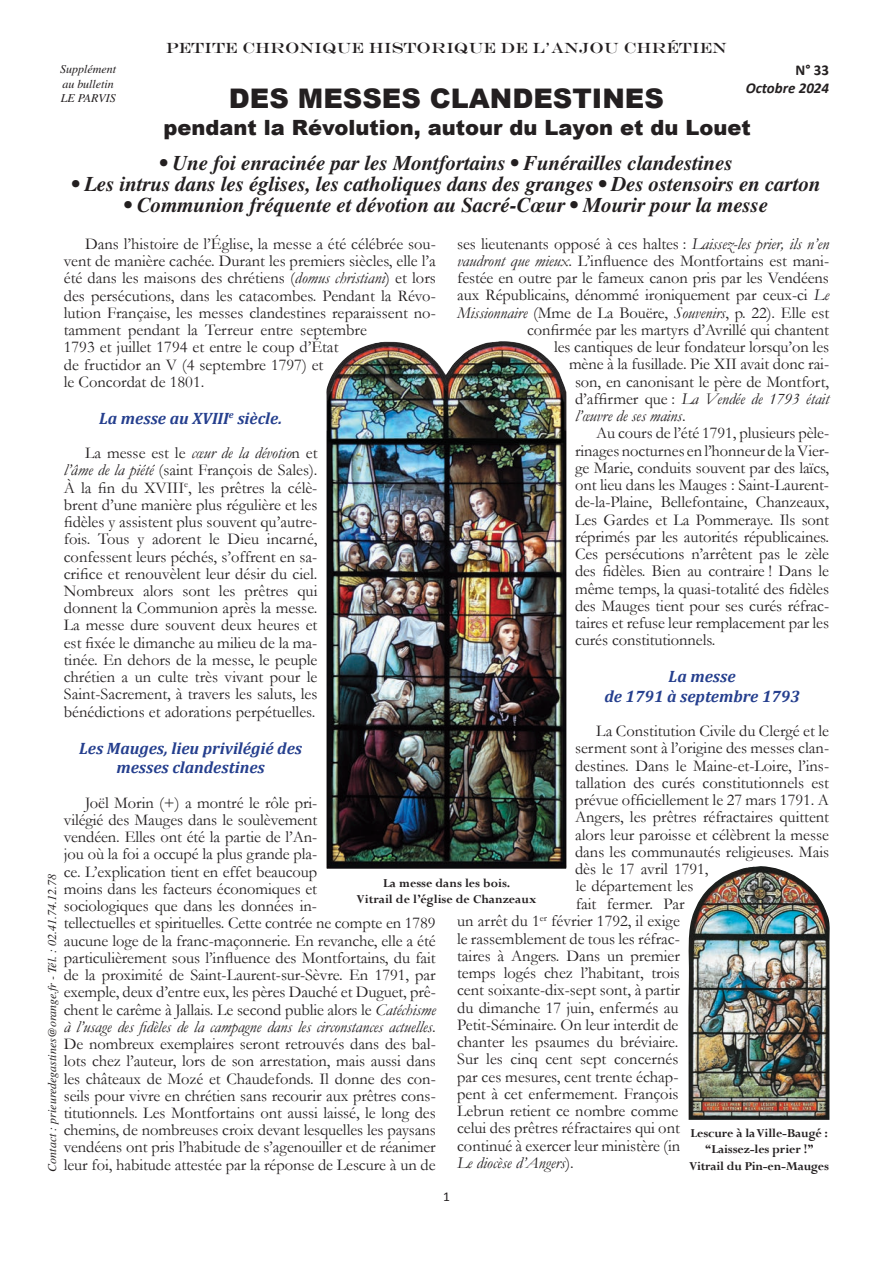
<style>
.page{position:relative;width:893px;height:1263px;background:#fff}
.page>*{position:absolute;margin:0;border:0;box-sizing:border-box;transform-origin:0 0}
.t1{font:900 27px "Arial";color:#231f20}
.t2{font:italic 700 21px "Times";letter-spacing:-.005em;color:#231f20}
.t3{font:900 21px "Arial";color:#231f20}
.t4{font:16.5px/17.2px "Garamond";letter-spacing:-.005em;color:#231f20}
.t5{font:italic 700 16.5px/19.8px "Cambria";color:#253f8e;text-align:center}
.t6{font:italic 16.5px "Garamond";letter-spacing:-.005em;color:#231f20}
.t7{font:15px "Engravers";color:#231f20}
.t8{font:italic 700 15px "Calibri";color:#231f20}
.t9{font:700 15px "Calibri";color:#231f20}
.t10{font:700 13.5px/16.2px "Perpetua";letter-spacing:-.01em;color:#231f20;text-align:center}
.t11{font:13.5px "Calibri";color:#231f20}
.t12{font:italic 12px/14.4px "Times";color:#231f20}
.s1{font-style:italic}
.s2{font-style:normal}
</style>
<div class="page">
<img style="left:326px;top:341px;width:240px;height:528px">
<img style="left:688px;top:866px;width:142px;height:254px">
<p class="t12" style="left:60px;top:62px;width:57px">Supplément au bulletin<br>LE PARVIS</p>
<p class="t7" style="left:166px;top:39px;width:562px">PETITE CHRONIQUE HISTORIQUE DE L’ANJOU CHRÉTIEN</p>
<h1 class="t1" style="left:229px;top:78px;width:436px">DES MESSES CLANDESTINES</h1>
<p class="t9" style="left:796px;top:61px;width:35px">N° 33</p>
<p class="t8" style="left:746px;top:79px;width:85px">Octobre 2024</p>
<p class="t3" style="left:163px;top:112px;width:589px">pendant la Révolution, autour du Layon et du Louet</p>
<p class="t2" style="left:160px;top:150px;width:574px">• Une foi enracinée par les Montfortains • Funérailles clandestines</p>
<p class="t2" style="left:72px;top:171px;width:750px">• Les intrus dans les églises, les catholiques dans des granges • Des ostensoirs en carton</p>
<p class="t2" style="left:125px;top:192px;width:645px">• Communion fréquente et dévotion au Sacré-Cœur • Mourir pour la messe</p>
<p class="t4" style="left:64px;top:235px;width:374px;text-indent:21px">Dans l’histoire de l’Église, la messe a été célébrée sou&shy;vent de manière cachée. Durant les premiers siècles, elle l’a été dans les maisons des chrétiens (<span class="s1">domus christiani</span>) et lors des persécutions, dans les catacombes. Pendant la Révo&shy;lution Française, les messes clandestines reparaissent no&shy;tamment pendant la Terreur entre septembre<br>1793 et juillet 1794 et entre le coup d’État<br>de fructidor an V (4 septembre 1797) et<br>le Concordat de 1801.</p>
<p class="t5" style="left:99px;top:408px;width:184px">La messe au XVIII<sup>e</sup> siècle.</p>
<p class="t4" style="left:64px;top:444px;width:255px;text-align:justify;text-indent:21px">La messe est le <span class="s1">cœur de la dévotio</span>n et <span class="s1">l’âme de la piété</span> (saint François de Sales).<br>À la fin du XVIII<sup>e</sup>, les prêtres la célè&shy;brent d’une manière plus régulière et les fidèles y assistent plus souvent qu’autre&shy;fois. Tous y adorent le Dieu incarné, confessent leurs péchés, s’offrent en sa&shy;crifice et renouvèlent leur désir du ciel.<br>Nombreux alors sont les prêtres qui donnent la Communion après la messe.<br>La messe dure souvent deux heures et est fixée le dimanche au milieu de la ma&shy;tinée. En dehors de la messe, le peuple chrétien a un culte très vivant pour le Saint-Sacrement, à travers les saluts, les bénédictions et adorations perpétuelles.</p>
<p class="t5" style="left:79px;top:737px;width:224px">Les Mauges, lieu privilégié des messes clandestines</p>
<p class="t4" style="left:64px;top:793px;width:374px;text-indent:21px">Joël Morin (+) a montré le rôle pri-<br>vilégié des Mauges dans le soulèvement<br>vendéen. Elles ont été la partie de l’An-<br>jou où la foi a occupé la plus grande pla-<br>ce. L’explication tient en effet beaucoup<br>moins dans les facteurs économiques et<br>sociologiques que dans les données in-<br>tellectuelles et spirituelles. Cette contrée ne compte en 1789 aucune loge de la franc-maçonnerie. En revanche, elle a été particulièrement sous l’influence des Montfortains, du fait de la proximité de Saint-Laurent-sur-Sèvre. En 1791, par exemple, deux d’entre eux, les pères Dauché et Duguet, prê&shy;chent le carême à Jallais. Le second publie alors le <span class="s1">Catéchisme à l’usage des fidèles de la campagne dans les circonstances actuelles</span>.<br>De nombreux exemplaires seront retrouvés dans des bal&shy;lots chez l’auteur, lors de son arrestation, mais aussi dans les châteaux de Mozé et Chaudefonds. Il donne des con&shy;seils pour vivre en chrétien sans recourir aux prêtres cons&shy;titutionnels. Les Montfortains ont aussi laissé, le long des chemins, de nombreuses croix devant lesquelles les paysans vendéens ont pris l’habitude de s’agenouiller et de réanimer leur foi, habitude attestée par la réponse de Lescure à un de</p>
<p class="t4" style="left:457px;top:234px;width:373px">ses lieutenants opposé à ces haltes : <span class="s1">Laissez-les prier, ils n’en</span></p>
<p class="t4" style="left:457px;top:252px;width:374px"><span class="s1">vaudront que mieux</span>. L’influence des Montfortains est mani-</p>
<p class="t4" style="left:457px;top:269px;width:373px">festée en outre par le fameux canon pris par les Vendéens</p>
<p class="t4" style="left:457px;top:286px;width:374px">aux Républicains, dénommé ironiquement par ceux-ci <span class="s1">Le</span></p>
<p class="t4" style="left:457px;top:303px;width:374px"><span class="s1">Missionnaire</span> (Mme de La Bouëre, <span class="s1">Souvenirs</span>, p. 22). Elle est</p>
<p class="t4" style="left:527px;top:321px;width:304px">confirmée par les martyrs d’Avrillé qui chantent</p>
<p class="t4" style="left:554px;top:338px;width:277px">les cantiques de leur fondateur lorsqu’on les</p>
<p class="t4" style="left:569px;top:355px;width:262px">mène à la fusillade. Pie XII avait donc rai-</p>
<p class="t4" style="left:575px;top:372px;width:255px">son, en canonisant le père de Montfort,</p>
<p class="t6" style="left:575px;top:387px;width:256px"><span class="s2">d’affirmer que :</span> La Vendée de 1793 était</p>
<p class="t6" style="left:575px;top:405px;width:112px">l’œuvre de ses mains<span class="s2">.</span></p>
<p class="t4" style="left:596px;top:424px;width:234px">Au cours de l’été 1791, plusieurs pèle-</p>
<p class="t4" style="left:575px;top:441px;width:256px">rinages nocturnes en l’honneur de la Vier-</p>
<p class="t4" style="left:575px;top:459px;width:256px">ge Marie, conduits souvent par des laïcs,</p>
<p class="t4" style="left:575px;top:476px;width:256px">ont lieu dans les Mauges : Saint-Laurent-</p>
<p class="t4" style="left:575px;top:493px;width:256px">de-la-Plaine, Bellefontaine, Chanzeaux,</p>
<p class="t4" style="left:575px;top:510px;width:256px">Les Gardes et La Pommeraye. Ils sont</p>
<p class="t4" style="left:575px;top:528px;width:256px">réprimés par les autorités républicaines.</p>
<p class="t4" style="left:575px;top:545px;width:256px">Ces persécutions n’arrêtent pas le zèle</p>
<p class="t4" style="left:575px;top:562px;width:256px">des fidèles. Bien au contraire ! Dans le</p>
<p class="t4" style="left:575px;top:579px;width:256px">même temps, la quasi-totalité des fidèles</p>
<p class="t4" style="left:575px;top:597px;width:256px">des Mauges tient pour ses curés réfrac-</p>
<p class="t4" style="left:575px;top:614px;width:256px">taires et refuse leur remplacement par les</p>
<p class="t4" style="left:575px;top:631px;width:142px">curés constitutionnels.</p>
<p class="t5" style="left:604px;top:666px;width:197px">La messe<br>de 1791 à septembre 1793</p>
<p class="t4" style="left:596px;top:722px;width:234px">La Constitution Civile du Clergé et le</p>
<p class="t4" style="left:575px;top:739px;width:256px">serment sont à l’origine des messes clan-</p>
<p class="t4" style="left:575px;top:756px;width:256px">destines. Dans le Maine-et-Loire, l’ins-</p>
<p class="t4" style="left:575px;top:774px;width:256px">tallation des curés constitutionnels est</p>
<p class="t4" style="left:575px;top:791px;width:256px">prévue officiellement le 27 mars 1791. A</p>
<p class="t4" style="left:575px;top:808px;width:256px">Angers, les prêtres réfractaires quittent</p>
<p class="t4" style="left:575px;top:825px;width:256px">alors leur paroisse et célèbrent la messe</p>
<p class="t4" style="left:575px;top:843px;width:256px">dans les communautés religieuses. Mais</p>
<p class="t4" style="left:575px;top:860px;width:135px">dès le 17 avril 1791,</p>
<p class="t4" style="left:576px;top:877px;width:119px">le département les</p>
<p class="t4" style="left:576px;top:894px;width:110px">fait fermer. Par</p>
<p class="t4" style="left:457px;top:912px;width:224px">un arrêt du 1<sup>er</sup> février 1792, il exige</p>
<p class="t4" style="left:457px;top:929px;width:224px">le rassemblement de tous les réfrac-</p>
<p class="t4" style="left:457px;top:947px;width:224px">taires à Angers. Dans un premier</p>
<p class="t4" style="left:457px;top:964px;width:224px">temps logés chez l’habitant, trois</p>
<p class="t4" style="left:457px;top:981px;width:224px">cent soixante-dix-sept sont, à partir</p>
<p class="t4" style="left:457px;top:998px;width:223px">du dimanche 17 juin, enfermés au</p>
<p class="t4" style="left:457px;top:1015px;width:223px">Petit-Séminaire. On leur interdit de</p>
<p class="t4" style="left:457px;top:1033px;width:223px">chanter les psaumes du bréviaire.</p>
<p class="t4" style="left:457px;top:1050px;width:223px">Sur les cinq cent sept concernés</p>
<p class="t4" style="left:457px;top:1067px;width:223px">par ces mesures, cent trente échap-</p>
<p class="t4" style="left:457px;top:1084px;width:223px">pent à cet enfermement. François</p>
<p class="t4" style="left:457px;top:1102px;width:223px">Lebrun retient ce nombre comme</p>
<p class="t4" style="left:457px;top:1119px;width:224px">celui des prêtres réfractaires qui ont</p>
<p class="t4" style="left:457px;top:1136px;width:225px">continué à exercer leur ministère (in</p>
<p class="t6" style="left:457px;top:1151px;width:118px">Le diocèse d’Angers<span class="s2">).</span></p>
<p class="t12" style="left:45px;top:1171px;width:299px;rotate:-90deg">Contact : prieuredegastines@orange.fr - Tél. : 02.41.74.12.78</p>
<p class="t10" style="left:356px;top:874px;width:181px">La messe dans les bois.<br>Vitrail de l’église de Chanzeaux</p>
<p class="t10" style="left:689px;top:1125px;width:141px">Lescure à la Ville-Baugé : ‘‘Laissez-les prier !’’<br>Vitrail du Pin-en-Mauges</p>
<p class="t11" style="left:443px;top:1188px;width:8px">1</p>
</div>
